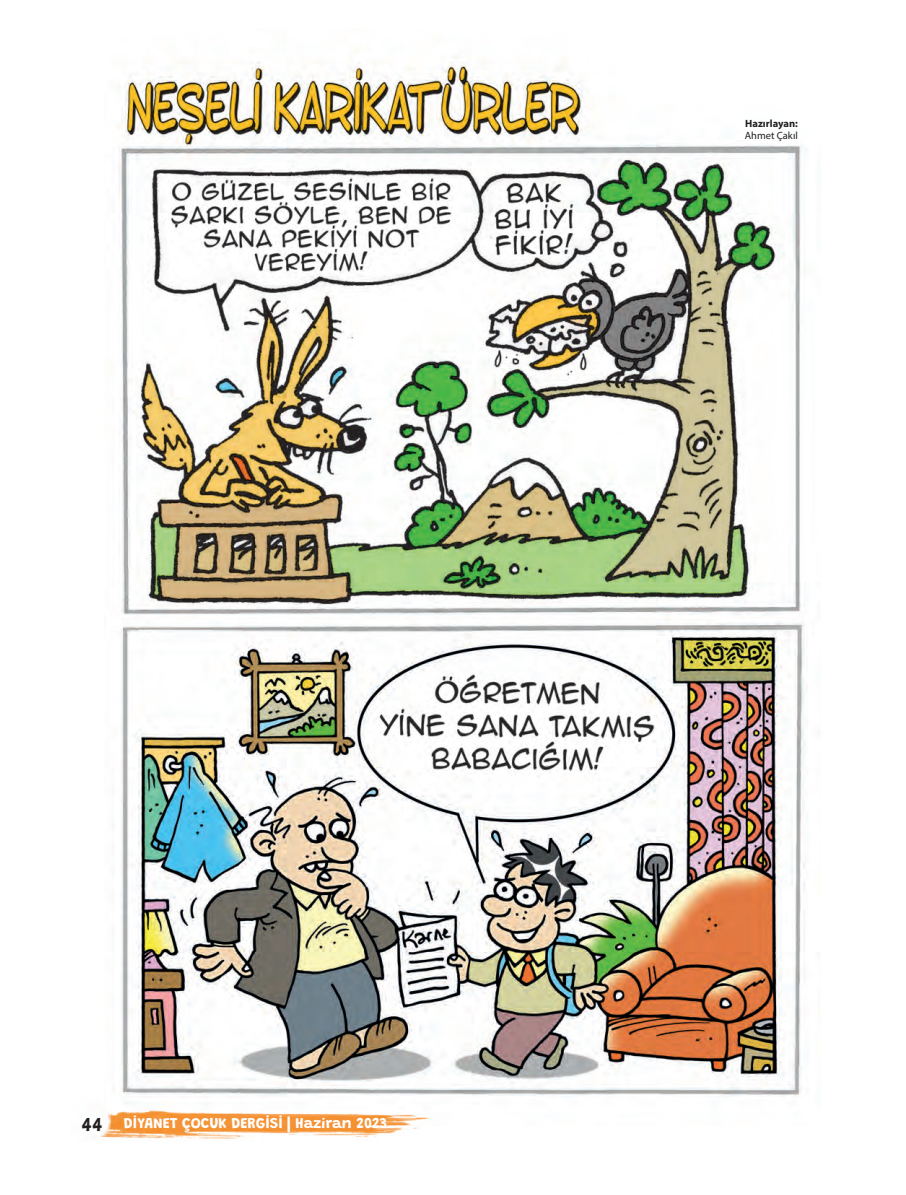
<style>
.page{position:relative;width:906px;height:1195px;background:#fff}
.page>*{position:absolute;margin:0;border:0;box-sizing:border-box;transform-origin:0 0}
.t1{font:100 19.5px "Grandstander";color:#231f20}
.t2{font:100 15px "Grandstander";color:#fff}
.t3{font:700 10.5px "Myriad Pro";color:#231f20}
.t4{font:10.5px "Myriad Pro";color:#231f20}
</style>
<div class="page">
<img style="left:118px;top:49px;width:687px;height:1047px">
<img style="left:99px;top:1102px;width:330px;height:37px">
<p class="t3" style="left:745px;top:117px;width:54px">Hazırlayan:</p>
<p class="t4" style="left:745px;top:129px;width:55px">Ahmet Çakıl</p>
<p class="t2" style="left:124px;top:1112px;width:265px">DİYANET ÇOCUK DERGİSİ | Haziran 2023</p>
<h1 class="t1" style="left:82px;top:1110px;width:23px">44</h1>
<p class="t2" style="left:295px;top:1112px;width:73px">Ocak 2023</p>
</div>
